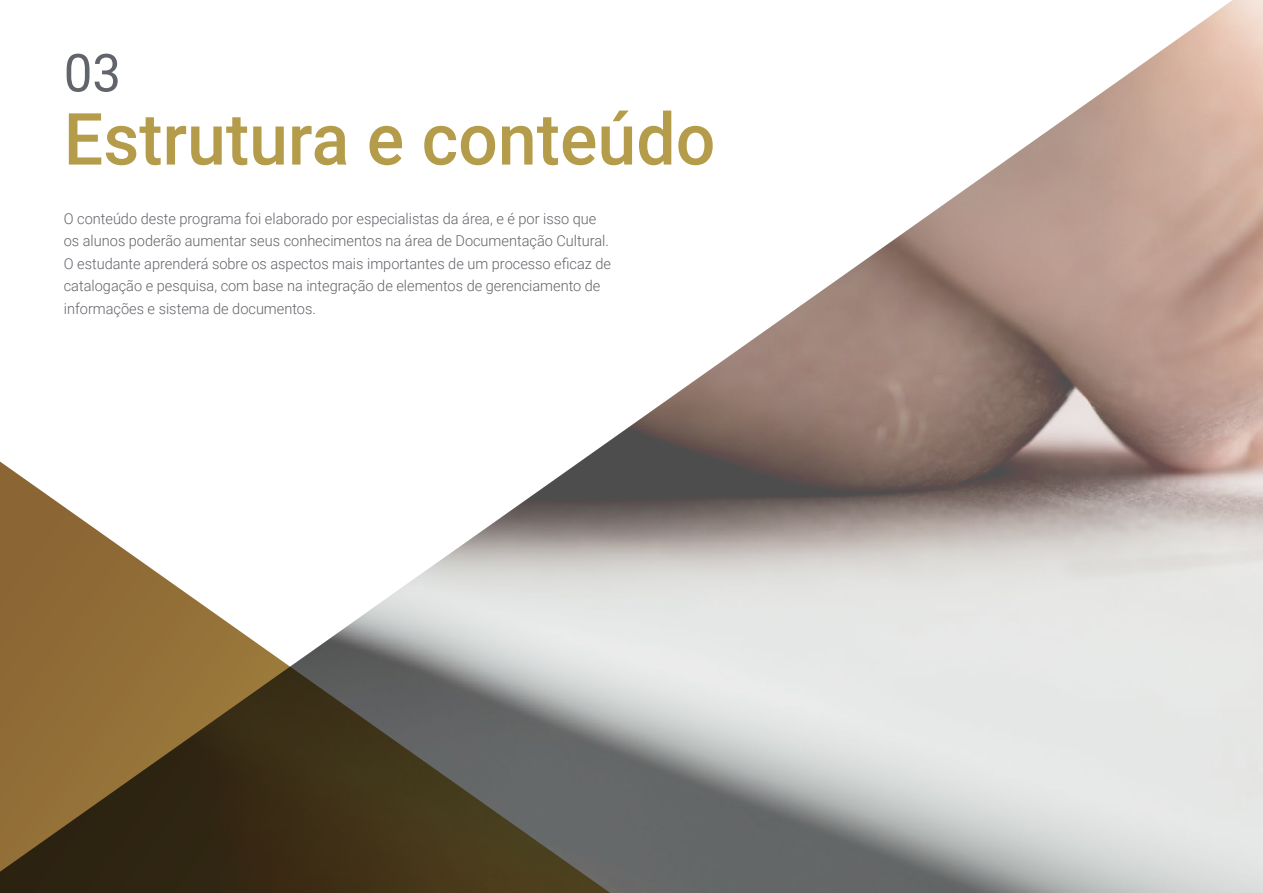
<style>
.page{position:relative;width:1263px;height:893px;background:#fff}
.page>*{position:absolute;margin:0;border:0;box-sizing:border-box;transform-origin:0 0}
.t1{font:500 72px "Roboto";color:#b49c4b}
.t2{font:52.5px "Roboto";color:#61646a}
.t3{font:300 15px/22.5px "Roboto";color:#61646a}
</style>
<div class="page">
<img style="left:602px;top:0;width:661px;height:893px">
<svg style="left:0;top:446px;width:640px;height:447px"></svg>
<h2 class="t2" style="left:64px;top:36px;width:59px">03</h2>
<h1 class="t1" style="left:64px;top:89px;width:653px">Estrutura e conteúdo</h1>
<p class="t3" style="left:64px;top:207px;width:549px">O conteúdo deste programa foi elaborado por especialistas da área, e é por isso que os alunos poderão aumentar seus conhecimentos na área de Documentação Cultural.<br>O estudante aprenderá sobre os aspectos mais importantes de um processo eficaz de catalogação e pesquisa, com base na integração de elementos de gerenciamento de informações e sistema de documentos.</p>
</div>
